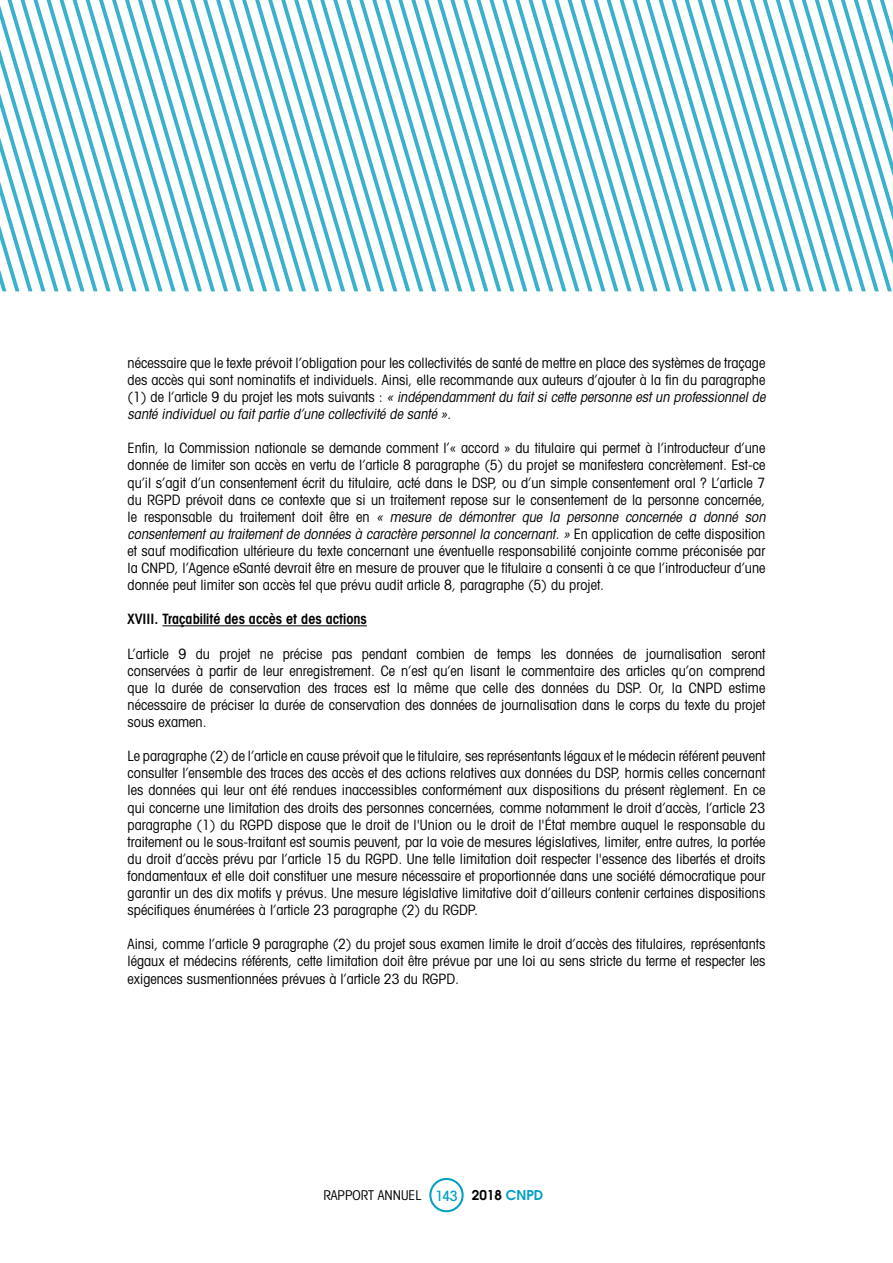
<style>
.page{position:relative;width:893px;height:1263px;background:#fff}
.page>*{position:absolute;margin:0;border:0;box-sizing:border-box;transform-origin:0 0}
.t1{font:condensed 14.25px/17.1px "Avant Garde";color:#000;text-align:justify}
.t2{font:600 condensed 14.25px "Avant Garde";color:#000}
.t3{font:condensed 13.5px "Avant Garde";color:#000}
.s1{font-style:italic}
.s2{font-weight:500;font-size:14.25px;color:#009fc5}
.s3{font-weight:600;font-stretch:normal}
.s4{font-weight:600;font-stretch:normal;color:#009fc5}
</style>
<div class="page">
<svg style="left:326px;top:0;width:567px;height:291px"></svg>
<svg style="left:0;top:0;width:326px;height:291px"></svg>
<svg style="left:429px;top:1178px;width:35px;height:34px"></svg>
<div style="left:431px;top:1180px;width:31px;height:30px;background:#fff;border-radius:50%"></div>
<hr style="left:162px;top:625px;width:205px;height:1px;background:#000">
<p class="t1" style="left:128px;top:354px;width:642px;text-align:left">nécessaire que le texte prévoit l’obligation pour les collectivités de santé de mettre en place des systèmes de traçage des accès qui sont nominatifs et individuels. Ainsi, elle recommande aux auteurs d’ajouter à la fin du paragraphe ( 1 ) d e l ’ a rt i c l e 9 d u p r oj et l e s m o ts s u i v a n ts : <span class="s1">« indépendamment du fait si cette personne est un professionnel de santé individuel ou fait partie d’une collectivité de santé ».</span></p>
<p class="t1" style="left:128px;top:439px;width:642px;text-align:left">Enfin, la Commission nationale se demande comment l’« accord » du titulaire qui permet à l’introducteur d’une donnée de limiter son accès en vertu de l’article 8 paragraphe (5) du projet se manifestera concrètement. Est-ce qu’il s’agit d’un consentement écrit du titulaire, acté dans le DSP, ou d’un simple consentement oral ? L’article 7 du RGPD prévoit dans ce contexte que si un traitement repose sur le consentement de la personne concernée, l e r e s p o n s a b l e d u t r a i te m e n t d o i t ê t r e e n <span class="s1">« mesure de démontrer que la personne concernée a donné son consentement au traitement de données à caractère personnel la concernant. »</span> E n a p p l i c a t i o n d e c e tte d i s p o s i t i o n et sauf modification ultérieure du texte concernant une éventuelle responsabilité conjointe comme préconisée par la CNPD, l’Agence eSanté devrait être en mesure de prouver que le titulaire a consenti à ce que l’introducteur d’une donnée peut limiter son accès tel que prévu audit article 8, paragraphe (5) du projet.</p>
<p class="t2" style="left:128px;top:610px;width:241px">XVIII. Traçabilité des accès et des actions</p>
<p class="t1" style="left:128px;top:645px;width:639px">L’article 9 du projet ne précise pas pendant combien de temps les données de journalisation seront conservées à partir de leur enregistrement. Ce n’est qu’en lisant le commentaire des articles qu’on comprend que la durée de conservation des traces est la même que celle des données du DSP. Or, la CNPD estime nécessaire de préciser la durée de conservation des données de journalisation dans le corps du texte du projet sous examen.</p>
<p class="t1" style="left:128px;top:747px;width:639px">Le paragraphe (2) de l’article en cause prévoit que le titulaire, ses représentants légaux et le médecin référent peuvent consulter l’ensemble des traces des accès et des actions relatives aux données du DSP, hormis celles concernant les données qui leur ont été rendues inaccessibles conformément aux dispositions du présent règlement. En ce qui concerne une limitation des droits des personnes concernées, comme notamment le droit d’accès, l’article 23 paragraphe (1) du RGPD dispose que le droit de l'Union ou le droit de l'État membre auquel le responsable du traitement ou le sous-traitant est soumis peuvent, par la voie de mesures législatives, limiter, entre autres, la portée du droit d’accès prévu par l’article 15 du RGPD. Une telle limitation doit respecter l'essence des libertés et droits fondamentaux et elle doit constituer une mesure nécessaire et proportionnée dans une société démocratique pour garantir un des dix motifs y prévus. Une mesure législative limitative doit d’ailleurs contenir certaines dispositions spécifiques énumérées à l’article 23 paragraphe (2) du RGDP.</p>
<p class="t1" style="left:128px;top:935px;width:639px">Ainsi, comme l’article 9 paragraphe (2) du projet sous examen limite le droit d’accès des titulaires, représentants légaux et médecins référents, cette limitation doit être prévue par une loi au sens stricte du terme et respecter les exigences susmentionnées prévues à l’article 23 du RGPD.</p>
<p class="t3" style="left:323px;top:1186px;width:222px">RAPPORT ANNUEL <span class="s2">143</span> <span class="s3">2018</span> <span class="s4">CNPD</span></p>
</div>
